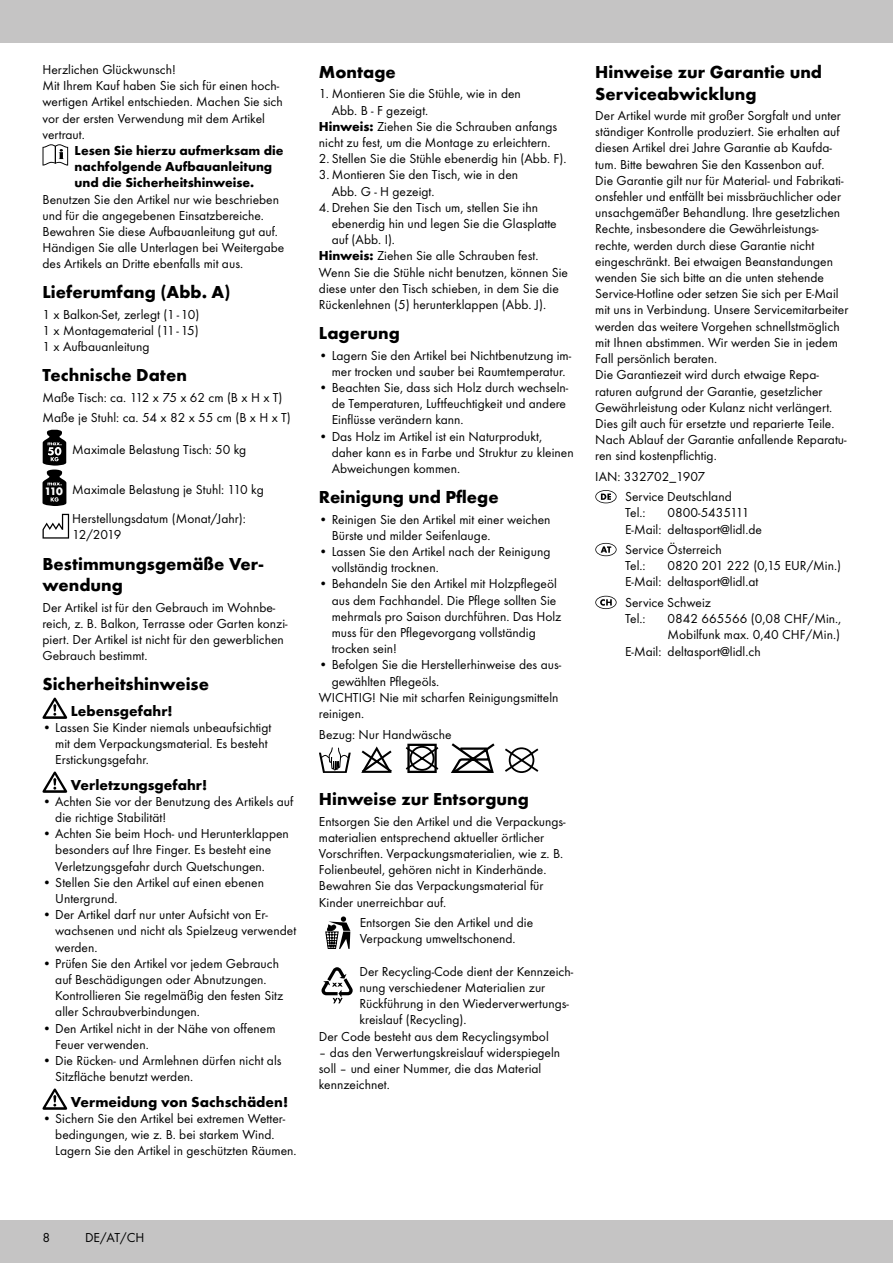
<style>
.page{position:relative;width:893px;height:1263px;background:#fff}
.page>*{position:absolute;margin:0;border:0;box-sizing:border-box;transform-origin:0 0}
.t1{font:700 18px/21.6px "Futura TOT";color:#000}
.t2{font:700 15px "Futura TOT";color:#000}
.t3{font:13.5px/16.2px "Futura TOT Boo";color:#000}
.t4{font:700 13.5px/16.2px "Futura TOT";color:#000}
.s1{font-family:"Futura TOT";font-weight:700;font-size:11.25px;color:#fff}
.s2{font-family:"Futura TOT";font-weight:700}
</style>
<div class="page">
<div style="left:0;top:1220px;width:893px;height:43px;background:#c5c4c4"></div>
<div style="left:0;top:0;width:893px;height:43px;background:#c5c4c4"></div>
<svg style="left:43px;top:144px;width:25px;height:22px"></svg>
<svg style="left:43px;top:430px;width:23px;height:76px"></svg>
<svg style="left:43px;top:514px;width:26px;height:25px"></svg>
<svg style="left:43px;top:698px;width:24px;height:21px"></svg>
<svg style="left:43px;top:771px;width:24px;height:22px"></svg>
<svg style="left:43px;top:1088px;width:24px;height:22px"></svg>
<svg style="left:361px;top:746px;width:31px;height:27px"></svg>
<svg style="left:405px;top:744px;width:34px;height:29px"></svg>
<svg style="left:451px;top:743px;width:44px;height:30px"></svg>
<svg style="left:505px;top:747px;width:33px;height:26px"></svg>
<svg style="left:319px;top:747px;width:32px;height:26px"></svg>
<svg style="left:325px;top:916px;width:25px;height:33px"></svg>
<svg style="left:321px;top:967px;width:32px;height:36px"></svg>
<svg style="left:595px;top:490px;width:22px;height:13px"></svg>
<svg style="left:595px;top:543px;width:22px;height:13px"></svg>
<svg style="left:595px;top:596px;width:22px;height:13px"></svg>
<p class="t3" style="left:43px;top:61px;width:242px">Herzlichen Glückwunsch!<br>Mit Ihrem Kauf haben Sie sich für einen hoch&shy;wertigen Artikel entschieden. Machen Sie sich vor der ersten Verwendung mit dem Artikel vertraut.</p>
<p class="t4" style="left:75px;top:142px;width:210px">Lesen Sie hierzu aufmerksam die nachfolgende Aufbauanleitung und die Sicherheitshinweise.</p>
<p class="t3" style="left:43px;top:191px;width:243px">Benutzen Sie den Artikel nur wie beschrieben und für die angegebenen Einsatzbereiche.<br>Bewahren Sie diese Aufbauanleitung gut auf.<br>Händigen Sie alle Unterlagen bei Weitergabe des Artikels an Dritte ebenfalls mit aus.</p>
<h1 class="t1" style="left:43px;top:281px;width:189px">Lieferumfang (Abb. A)</h1>
<p class="t3" style="left:43px;top:306px;width:158px;text-align:justify">1 x Balkon-Set, zerlegt (1-10)<br>1 x Montagematerial (11-15)<br>1 x Aufbauanleitung</p>
<h1 class="t1" style="left:43px;top:364px;width:146px">Technische Daten</h1>
<p class="t3" style="left:43px;top:387px;width:250px;line-height:20.4px">Maße Tisch: ca. 112 x 75 x 62 cm (B x H x T)<br>Maße je Stuhl: ca. 54 x 82 x 55 cm (B x H x T)</p>
<p class="t3" style="left:72px;top:441px;width:176px">Maximale Belastung Tisch: 50 kg</p>
<p class="t3" style="left:72px;top:475px;width:193px;line-height:29px;text-indent:-28px"><span class="s1">110</span> Maximale Belastung je Stuhl: 110 kg<br>Herstellungsdatum (Monat/Jahr):</p>
<p class="t3" style="left:72px;top:527px;width:51px">12/2019</p>
<h1 class="t1" style="left:43px;top:552px;width:222px">Bestimmungsgemäße Ver&shy;wendung</h1>
<p class="t3" style="left:43px;top:599px;width:247px">Der Artikel ist für den Gebrauch im Wohnbe&shy;reich, z. B. Balkon, Terrasse oder Garten konzi&shy;piert. Der Artikel ist nicht für den gewerblichen Gebrauch bestimmt.</p>
<h1 class="t1" style="left:43px;top:673px;width:168px">Sicherheitshinweise</h1>
<p class="t2" style="left:71px;top:701px;width:103px">Lebensgefahr!</p>
<p class="t3" style="left:55px;top:719px;width:218px;text-indent:-13px">• Lassen Sie Kinder niemals unbeaufsichtigt mit dem Verpackungsmaterial. Es besteht<br>Erstickungsgefahr.</p>
<p class="t2" style="left:71px;top:775px;width:138px">Verletzungsgefahr!</p>
<p class="t3" style="left:55px;top:793px;width:240px;text-indent:-13px">• Achten Sie vor der Benutzung des Artikels auf die richtige Stabilität!</p>
<p class="t3" style="left:55px;top:825px;width:235px;text-indent:-13px">• Achten Sie beim Hoch- und Herunterklappen besonders auf Ihre Finger. Es besteht eine<br>Verletzungsgefahr durch Quetschungen.</p>
<p class="t3" style="left:55px;top:874px;width:210px;text-indent:-13px">• Stellen Sie den Artikel auf einen ebenen<br>Untergrund.</p>
<p class="t3" style="left:55px;top:906px;width:243px;text-indent:-13px">• Der Artikel darf nur unter Aufsicht von Er&shy;wachsenen und nicht als Spielzeug verwendet werden.</p>
<p class="t3" style="left:55px;top:955px;width:229px;text-indent:-13px">• Prüfen Sie den Artikel vor jedem Gebrauch auf Beschädigungen oder Abnutzungen.<br>Kontrollieren Sie regelmäßig den festen Sitz aller Schraubverbindungen.</p>
<p class="t3" style="left:55px;top:1020px;width:222px;text-indent:-13px">• Den Artikel nicht in der Nähe von offenem<br>Feuer verwenden.</p>
<p class="t3" style="left:55px;top:1052px;width:228px;text-indent:-13px">• Die Rücken- und Armlehnen dürfen nicht als<br>Sitzfläche benutzt werden.</p>
<p class="t2" style="left:71px;top:1092px;width:219px">Vermeidung von Sachschäden!</p>
<p class="t3" style="left:55px;top:1110px;width:243px;text-indent:-13px">• Sichern Sie den Artikel bei extremen Wetter&shy;bedingungen, wie z. B. bei starkem Wind.<br>Lagern Sie den Artikel in geschützten Räumen.</p>
<h1 class="t1" style="left:319px;top:61px;width:78px">Montage</h1>
<p class="t3" style="left:319px;top:86px;width:203px">1. Montieren Sie die Stühle, wie in den</p>
<p class="t3" style="left:332px;top:102px;width:98px">Abb. B - F gezeigt.</p>
<p class="t3" style="left:319px;top:118px;width:240px"><span class="s2">Hinweis:</span> Ziehen Sie die Schrauben anfangs</p>
<p class="t3" style="left:319px;top:134px;width:233px">nicht zu fest, um die Montage zu erleichtern.</p>
<p class="t3" style="left:319px;top:151px;width:249px">2. Stellen Sie die Stühle ebenerdig hin (Abb. F).</p>
<p class="t3" style="left:319px;top:167px;width:201px">3. Montieren Sie den Tisch, wie in den</p>
<p class="t3" style="left:332px;top:183px;width:104px">Abb. G - H gezeigt.</p>
<p class="t3" style="left:319px;top:199px;width:221px">4.Drehen Sie den Tisch um, stellen Sie ihn</p>
<p class="t3" style="left:332px;top:215px;width:227px">ebenerdig hin und legen Sie die Glasplatte</p>
<p class="t3" style="left:332px;top:232px;width:65px">auf (Abb. I).</p>
<p class="t3" style="left:319px;top:248px;width:221px"><span class="s2">Hinweis:</span> Ziehen Sie alle Schrauben fest.</p>
<p class="t3" style="left:319px;top:264px;width:251px">Wenn Sie die Stühle nicht benutzen, können Sie</p>
<p class="t3" style="left:319px;top:280px;width:241px">diese unter den Tisch schieben, in dem Sie die</p>
<p class="t3" style="left:319px;top:296px;width:229px">Rückenlehnen (5) herunterklappen (Abb. J).</p>
<h1 class="t1" style="left:319px;top:322px;width:82px">Lagerung</h1>
<p class="t3" style="left:319px;top:347px;width:254px;text-align:center">• Lagern Sie den Artikel bei Nichtbenutzung im&shy;mer trocken und sauber bei Raumtemperatur.</p>
<p class="t3" style="left:332px;top:379px;width:238px;text-indent:-13px">• Beachten Sie, dass sich Holz durch wechseln&shy;de Temperaturen, Luftfeuchtigkeit und andere<br>Einflüsse verändern kann.</p>
<p class="t3" style="left:332px;top:428px;width:244px;text-indent:-13px">• Das Holz im Artikel ist ein Naturprodukt, daher kann es in Farbe und Struktur zu kleinen<br>Abweichungen kommen.</p>
<h1 class="t1" style="left:319px;top:486px;width:181px">Reinigung und Pflege</h1>
<p class="t3" style="left:332px;top:511px;width:220px;text-indent:-13px">• Reinigen Sie den Artikel mit einer weichen<br>Bürste und milder Seifenlauge.</p>
<p class="t3" style="left:332px;top:543px;width:220px;text-indent:-13px">• Lassen Sie den Artikel nach der Reinigung vollständig trocknen.</p>
<p class="t3" style="left:332px;top:576px;width:231px;text-indent:-13px">• Behandeln Sie den Artikel mit Holzpflegeöl aus dem Fachhandel. Die Pflege sollten Sie mehrmals pro Saison durchführen. Das Holz muss für den Pflegevorgang vollständig trocken sein!</p>
<p class="t3" style="left:319px;top:657px;width:244px">• Befolgen Sie die Herstellerhinweise des aus-</p>
<p class="t3" style="left:332px;top:673px;width:109px">gewählten Pflegeöls.</p>
<p class="t3" style="left:319px;top:689px;width:241px">WICHTIG! Nie mit scharfen Reinigungsmitteln</p>
<p class="t3" style="left:319px;top:705px;width:47px">reinigen.</p>
<p class="t3" style="left:319px;top:726px;width:134px">Bezug: Nur Handwäsche</p>
<h1 class="t1" style="left:319px;top:788px;width:211px">Hinweise zur Entsorgung</h1>
<p class="t3" style="left:319px;top:813px;width:248px">Entsorgen Sie den Artikel und die Verpackungs&shy;materialien entsprechend aktueller örtlicher Vorschriften. Verpackungsmaterialien, wie z. B.<br>Folienbeutel, gehören nicht in Kinderhände.<br>Bewahren Sie das Verpackungsmaterial für Kinder unerreichbar auf.</p>
<p class="t3" style="left:360px;top:914px;width:175px">Entsorgen Sie den Artikel und die<br>Verpackung umweltschonend.</p>
<p class="t3" style="left:359px;top:963px;width:215px">Der Recycling-Code dient der Kennzeich-</p>
<p class="t3" style="left:359px;top:979px;width:187px">nung verschiedener Materialien zur</p>
<p class="t3" style="left:359px;top:995px;width:211px">Rückführung in den Wiederverwertungs-</p>
<p class="t3" style="left:359px;top:1012px;width:109px">kreislauf (Recycling).</p>
<p class="t3" style="left:319px;top:1028px;width:231px">Der Code besteht aus dem Recyclingsymbol</p>
<p class="t3" style="left:319px;top:1044px;width:243px">– das den Verwertungskreislauf widerspiegeln soll – und einer Nummer, die das Material kennzeichnet.</p>
<h1 class="t1" style="left:595px;top:61px;width:228px">Hinweise zur Garantie und<br>Serviceabwicklung</h1>
<p class="t3" style="left:595px;top:107px;width:254px">Der Artikel wurde mit großer Sorgfalt und unter ständiger Kontrolle produziert. Sie erhalten auf diesen Artikel drei Jahre Garantie ab Kaufda&shy;tum. Bitte bewahren Sie den Kassenbon auf.<br>Die Garantie gilt nur für Material- und Fabrikati&shy;onsfehler und entfällt bei missbräuchlicher oder unsachgemäßer Behandlung. Ihre gesetzlichen Rechte, insbesondere die Gewährleistungs&shy;rechte, werden durch diese Garantie nicht eingeschränkt. Bei etwaigen Beanstandungen wenden Sie sich bitte an die unten stehende Service-Hotline oder setzen Sie sich per E-Mail mit uns in Verbindung. Unsere Servicemitarbeiter werden das weitere Vorgehen schnellstmöglich mit Ihnen abstimmen. Wir werden Sie in jedem Fall persönlich beraten.<br>Die Garantiezeit wird durch etwaige Repa&shy;raturen aufgrund der Garantie, gesetzlicher Gewährleistung oder Kulanz nicht verlängert.<br>Dies gilt auch für ersetzte und reparierte Teile.<br>Nach Ablauf der Garantie anfallende Reparatu&shy;ren sind kostenpflichtig.</p>
<p class="t3" style="left:625px;top:466px;width:108px;line-height:20.4px;text-indent:-30px">IAN: 332702_1907<br>Service Deutschland</p>
<p class="t3" style="left:625px;top:505px;width:22px">Tel.:</p>
<p class="t3" style="left:625px;top:505px;width:138px;text-indent:43px">0800-5435111<br>E-Mail: deltasport@lidl.de</p>
<p class="t3" style="left:625px;top:541px;width:98px">Service Österreich<br>Tel.:</p>
<p class="t3" style="left:625px;top:558px;width:217px;text-indent:43px">0820 201 222 (0,15 EUR/Min.)<br>E-Mail: deltasport@lidl.at</p>
<p class="t3" style="left:625px;top:594px;width:87px">Service Schweiz<br>Tel.:</p>
<p class="t3" style="left:668px;top:610px;width:175px">0842 665566 (0,08 CHF/Min.,</p>
<p class="t3" style="left:668px;top:627px;width:174px">Mobilfunk max. 0,40 CHF/Min.)</p>
<p class="t3" style="left:625px;top:643px;width:137px">E-Mail: deltasport@lidl.ch</p>
<p class="t3" style="left:43px;top:1229px;width:9px">8</p>
<p class="t3" style="left:85px;top:1229px;width:61px">DE/AT/CH</p>
</div>
